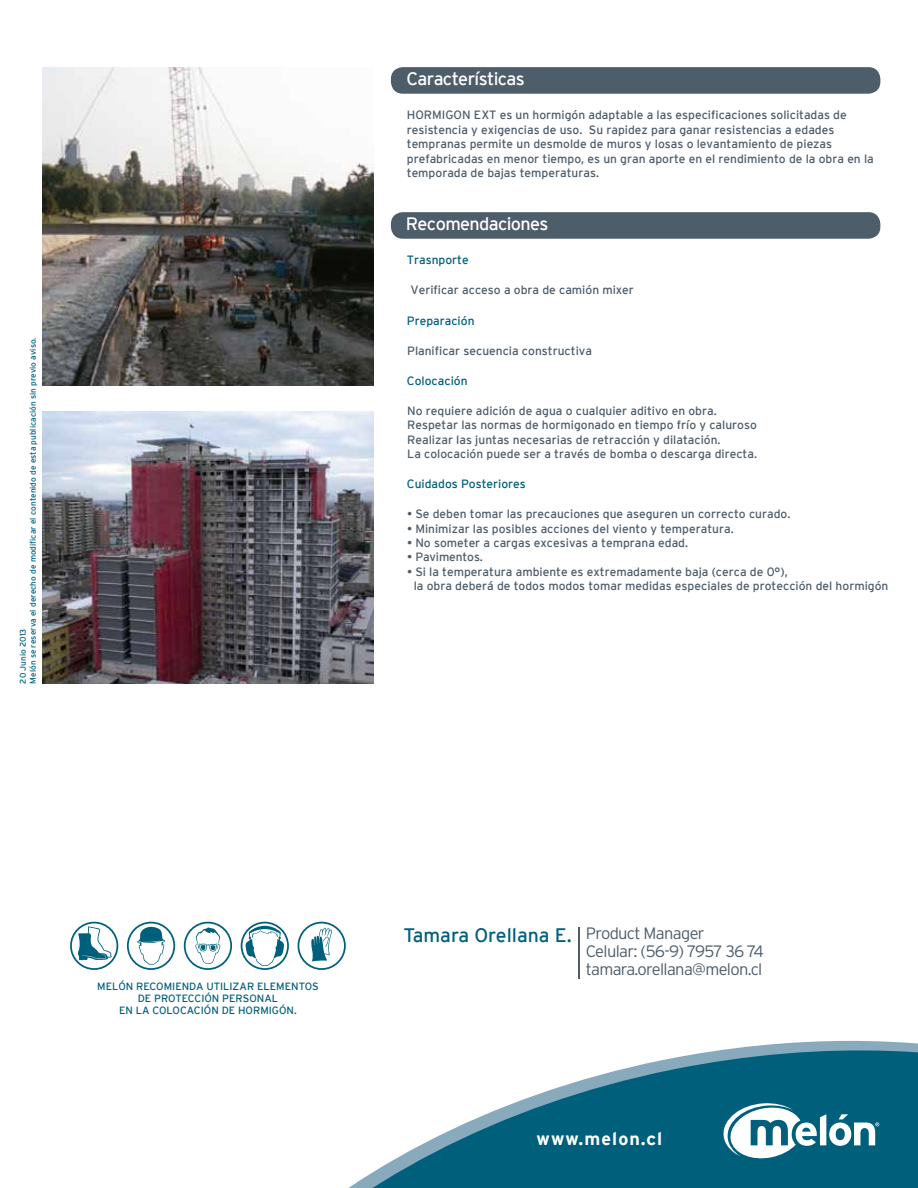
<style>
.page{position:relative;width:918px;height:1188px;background:#fff}
.page>*{position:absolute;margin:0;border:0;box-sizing:border-box;transform-origin:0 0}
.t1{font:19.5px "Interstate";color:#00607c}
.t2{font:18px "Interstate";letter-spacing:-.035em;color:#fff}
.t3{font:700 18px "Interstate";letter-spacing:.06em;color:#fff}
.t4{font:300 16.5px/18px "Interstate";letter-spacing:-.04em;color:#4e5d6a}
.t5{font:12px/14.4px "Interstate";color:#4e5d6a}
.t6{font:12px "Interstate";color:#00607c}
.t7{font:10.5px/12px "Interstate";color:#00607c;text-align:center}
.t8{font:8.25px/9.9px "Interstate";color:#00607c}
</style>
<div class="page">
<img style="left:43px;top:67px;width:330px;height:318px">
<div style="left:391px;top:67px;width:489px;height:27px;background:#4e5d6a;border-radius:12px"></div>
<div style="left:391px;top:212px;width:489px;height:27px;background:#4e5d6a;border-radius:12px"></div>
<svg style="left:348px;top:1040px;width:570px;height:148px;fill:#00607c"></svg>
<svg style="left:723px;top:1103px;width:156px;height:58px"></svg>
<img style="left:43px;top:412px;width:330px;height:272px">
<hr style="left:578px;top:928px;width:2px;height:51px;background:#4e5d6a">
<svg style="left:184px;top:922px;width:48px;height:48px"></svg>
<svg style="left:127px;top:922px;width:48px;height:48px"></svg>
<svg style="left:70px;top:922px;width:48px;height:48px"></svg>
<svg style="left:298px;top:922px;width:48px;height:48px"></svg>
<svg style="left:241px;top:922px;width:48px;height:48px"></svg>
<p class="t8" style="left:18px;top:684px;width:347px;rotate:-90deg">20 Junio 2013<br>Melón se reserva el derecho de modificar el contenido de esta publicación sin previo aviso.</p>
<h2 class="t2" style="left:406px;top:69px;width:120px">Características</h2>
<p class="t5" style="left:407px;top:108px;width:469px">HORMIGON EXT es un hormigón adaptable a las especificaciones solicitadas de resistencia y exigencias de uso. Su rapidez para ganar resistencias a edades tempranas permite un desmolde de muros y losas o levantamiento de piezas prefabricadas en menor tiempo, es un gran aporte en el rendimiento de la obra en la temporada de bajas temperaturas.</p>
<h2 class="t2" style="left:406px;top:214px;width:144px">Recomendaciones</h2>
<p class="t6" style="left:407px;top:253px;width:63px">Trasnporte</p>
<p class="t5" style="left:410px;top:283px;width:225px">Verificar acceso a obra de camión mixer</p>
<p class="t6" style="left:407px;top:314px;width:69px">Preparación</p>
<p class="t5" style="left:407px;top:343px;width:186px">Planificar secuencia constructiva</p>
<p class="t6" style="left:407px;top:374px;width:62px">Colocación</p>
<p class="t5" style="left:407px;top:403px;width:351px">No requiere adición de agua o cualquier aditivo en obra.<br>Respetar las normas de hormigonado en tiempo frío y caluroso Realizar las juntas necesarias de retracción y dilatación.<br>La colocación puede ser a través de bomba o descarga directa.</p>
<p class="t6" style="left:407px;top:477px;width:121px">Cuidados Posteriores</p>
<p class="t5" style="left:407px;top:507px;width:385px">• Se deben tomar las precauciones que aseguren un correcto curado.</p>
<p class="t5" style="left:407px;top:521px;width:328px">• Minimizar las posibles acciones del viento y temperatura.</p>
<p class="t5" style="left:407px;top:535px;width:282px">• No someter a cargas excesivas a temprana edad.</p>
<p class="t5" style="left:407px;top:550px;width:77px">• Pavimentos.</p>
<p class="t5" style="left:414px;top:564px;width:476px;text-indent:-6px">• Si la temperatura ambiente es extremadamente baja (cerca de 0°),<br>la obra deberá de todos modos tomar medidas especiales de protección del hormigón</p>
<p class="t7" style="left:97px;top:980px;width:223px">MELÓN RECOMIENDA UTILIZAR ELEMENTOS<br>DE PROTECCIÓN PERSONAL<br>EN LA COLOCACIÓN DE HORMIGÓN.</p>
<h1 class="t1" style="left:403px;top:924px;width:170px">Tamara Orellana E.</h1>
<h3 class="t4" style="left:586px;top:924px;width:180px">Product Manager<br>Celular: (56-9) 7957 36 74 tamara.orellana@melon.cl</h3>
<h2 class="t3" style="left:537px;top:1129px;width:127px">www.melon.cl</h2>
</div>
